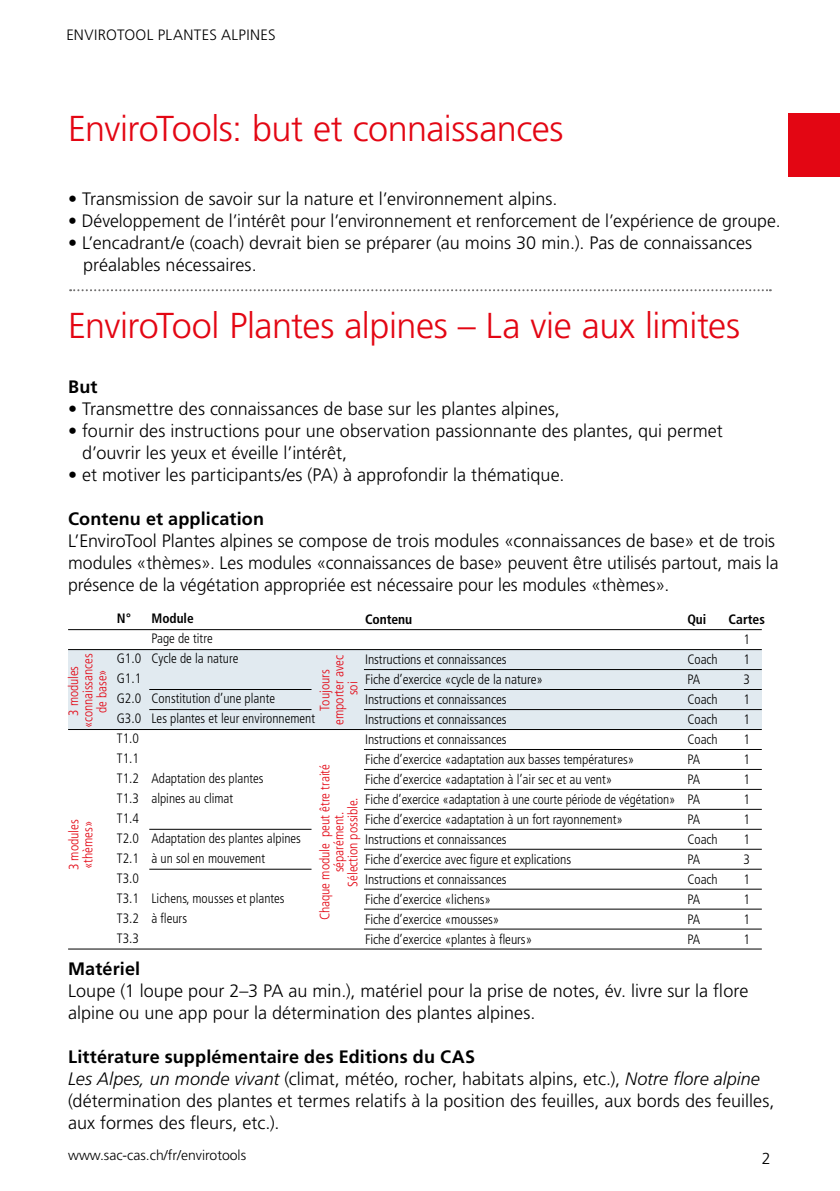
<style>
.page{position:relative;width:840px;height:1191px;background:#fff}
.page>*{position:absolute;margin:0;border:0;box-sizing:border-box;transform-origin:0 0}
.t1{font:300 36px "Frutiger LT Std";letter-spacing:-.015em;color:#e30613}
.t2{font:300 18px/22px "Frutiger LT Std";color:#000}
.t3{font:700 18px "Frutiger LT Std";letter-spacing:.01em;color:#000}
.t4{font:300 16px "Frutiger LT Std";color:#000}
.t5{font:300 15px "Frutiger LT Std";letter-spacing:.025em;color:#000}
.t6{font:300 14px "Frutiger LT Std";color:#000}
.t7{font:300 condensed 13.6px/20px "Frutiger LT Std";letter-spacing:-.005em;color:#000}
.t8{font:300 condensed 13.6px/14px "Frutiger LT Std";letter-spacing:-.005em;color:#e30613;text-align:center}
.t9{font:700 condensed 13.6px "Frutiger LT Std";color:#000}
.s1{font-weight:700}
.s2{font-style:italic}
</style>
<div class="page">
<div style="left:68px;top:649px;width:693px;height:80px;background:#e1eaf0"></div>
<div style="left:788px;top:113px;width:51px;height:64px;background:#e30613"></div>
<svg style="left:70px;top:289px;width:700px;height:2px"></svg>
<hr style="left:68px;top:629px;width:693px;height:1px;background:#000">
<hr style="left:68px;top:649px;width:693px;height:1px;background:#000">
<hr style="left:364px;top:669px;width:397px;height:1px;background:#000">
<hr style="left:364px;top:689px;width:397px;height:1px;background:#000">
<hr style="left:364px;top:709px;width:397px;height:1px;background:#000">
<hr style="left:68px;top:729px;width:693px;height:1px;background:#000">
<hr style="left:364px;top:749px;width:397px;height:1px;background:#000">
<hr style="left:364px;top:769px;width:397px;height:1px;background:#000">
<hr style="left:364px;top:789px;width:397px;height:1px;background:#000">
<hr style="left:364px;top:809px;width:397px;height:1px;background:#000">
<hr style="left:364px;top:829px;width:397px;height:1px;background:#000">
<hr style="left:364px;top:849px;width:397px;height:1px;background:#000">
<hr style="left:364px;top:869px;width:397px;height:1px;background:#000">
<hr style="left:364px;top:889px;width:397px;height:1px;background:#000">
<hr style="left:364px;top:908px;width:397px;height:1px;background:#000">
<hr style="left:364px;top:928px;width:397px;height:1px;background:#000">
<hr style="left:68px;top:948px;width:693px;height:1px;background:#000">
<hr style="left:149px;top:689px;width:162px;height:1px;background:#000">
<hr style="left:149px;top:709px;width:162px;height:1px;background:#000">
<hr style="left:149px;top:829px;width:162px;height:1px;background:#000">
<hr style="left:149px;top:869px;width:162px;height:1px;background:#000">
<p class="t5" style="left:66px;top:26px;width:211px">ENVIROTOOL PLANTES ALPINES</p>
<h1 class="t1" style="left:68px;top:108px;width:496px">EnviroTools: but et connaissances</h1>
<p class="t2" style="left:68px;top:188px;width:490px">• Transmission de savoir sur la nature et l’environnement alpins.</p>
<p class="t2" style="left:68px;top:210px;width:713px">• Développement de l’intérêt pour l’environnement et renforcement de l’expérience de groupe.</p>
<p class="t2" style="left:83px;top:232px;width:670px;text-indent:-15px">• L’encadrant/e (coach) devrait bien se préparer (au moins 30 min.). Pas de connaissances préalables nécessaires.</p>
<h1 class="t1" style="left:68px;top:305px;width:673px">EnviroTool Plantes alpines – La vie aux limites</h1>
<p class="t3" style="left:68px;top:376px;width:31px">But</p>
<p class="t2" style="left:68px;top:398px;width:493px">• Transmettre des connaissances de base sur les plantes alpines,</p>
<p class="t2" style="left:82px;top:420px;width:642px;text-indent:-14px">• fournir des instructions pour une observation passionnante des plantes, qui permet d’ouvrir les yeux et éveille l’intérêt,</p>
<p class="t2" style="left:68px;top:464px;width:497px">• et motiver les participants/es (PA) à approfondir la thématique.</p>
<p class="t3" style="left:68px;top:508px;width:197px">Contenu et application</p>
<p class="t2" style="left:68px;top:530px;width:711px">L’EnviroTool Plantes alpines se compose de trois modules «connaissances de base» et de trois modules «thèmes». Les modules «connaissances de base» peuvent être utilisés partout, mais la présence de la végétation appropriée est nécessaire pour les modules «thèmes».</p>
<p class="t8" style="left:67px;top:728px;width:76px;rotate:-90deg">3 modules «connaissances de base»</p>
<p class="t8" style="left:67px;top:870px;width:52px;text-align:left;rotate:-90deg">3 modules «thèmes»</p>
<p class="t9" style="left:117px;top:610px;width:16px">N°</p>
<p class="t7" style="left:117px;top:648px;width:26px">G1.0<br>G1.1<br>G2.0<br>G3.0<br>T1.0<br>T1.1<br>T1.2<br>T1.3<br>T1.4<br>T2.0<br>T2.1<br>T3.0<br>T3.1<br>T3.2<br>T3.3</p>
<p class="t9" style="left:151px;top:610px;width:44px">Module</p>
<p class="t7" style="left:151px;top:628px;width:88px">Page de titre<br>Cycle de la nature</p>
<p class="t7" style="left:151px;top:688px;width:165px">Constitution d’une plante<br>Les plantes et leur environnement</p>
<p class="t9" style="left:365px;top:611px;width:49px">Contenu</p>
<p class="t7" style="left:365px;top:650px;width:312px">Instructions et connaissances<br>Fiche d’exercice «cycle de la nature»<br>Instructions et connaissances<br>Instructions et connaissances<br>Instructions et connaissances<br>Fiche d’exercice «adaptation aux basses températures»<br>Fiche d’exercice «adaptation à l’air sec et au vent»<br>Fiche d’exercice «adaptation à une courte période de végétation» Fiche d’exercice «adaptation à un fort rayonnement» Instructions et connaissances<br>Fiche d’exercice avec figure et explications<br>Instructions et connaissances<br>Fiche d’exercice «lichens»<br>Fiche d’exercice «mousses»<br>Fiche d’exercice «plantes à fleurs»</p>
<p class="t8" style="left:318px;top:725px;width:71px;rotate:-90deg">Toujours emporter avec soi</p>
<p class="t8" style="left:318px;top:920px;width:158px;rotate:-90deg">Chaque module peut être traité séparément.<br>Sélection possible.</p>
<p class="t7" style="left:151px;top:768px;width:114px">Adaptation des plantes alpines au climat</p>
<p class="t7" style="left:151px;top:828px;width:151px">Adaptation des plantes alpines à un sol en mouvement</p>
<p class="t7" style="left:151px;top:888px;width:135px">Lichens, mousses et plantes à fleurs</p>
<p class="t9" style="left:687px;top:611px;width:21px">Qui</p>
<p class="t7" style="left:687px;top:650px;width:32px">Coach<br>PA<br>Coach<br>Coach<br>Coach<br>PA<br>PA<br>PA<br>PA<br>Coach<br>PA<br>Coach<br>PA<br>PA<br>PA</p>
<p class="t9" style="left:728px;top:611px;width:38px">Cartes</p>
<p class="t7" style="left:743px;top:630px;width:8px;text-align:justify">1<br>1<br>3<br>1<br>1<br>1<br>1<br>1<br>1<br>1<br>1<br>3<br>1<br>1<br>1<br>1</p>
<p class="t3" style="left:68px;top:958px;width:74px">Matériel</p>
<p class="t2" style="left:68px;top:980px;width:681px">Loupe (1 loupe pour 2–3 PA au min.), matériel pour la prise de notes, év. livre sur la flore alpine ou une app pour la détermination des plantes alpines.</p>
<p class="t2" style="left:68px;top:1046px;width:707px"><span class="s1">Littérature supplémentaire des Editions du CAS<br></span><span class="s2">Les Alpes, un monde vivant</span> (climat, météo, rocher, habitats alpins, etc.), <span class="s2">Notre flore alpine </span>(détermination des plantes et termes relatifs à la position des feuilles, aux bords des feuilles, aux formes des fleurs, etc.).</p>
<p class="t6" style="left:68px;top:1147px;width:179px">www.sac-cas.ch/fr/envirotools</p>
<p class="t4" style="left:761px;top:1149px;width:10px">2</p>
</div>
